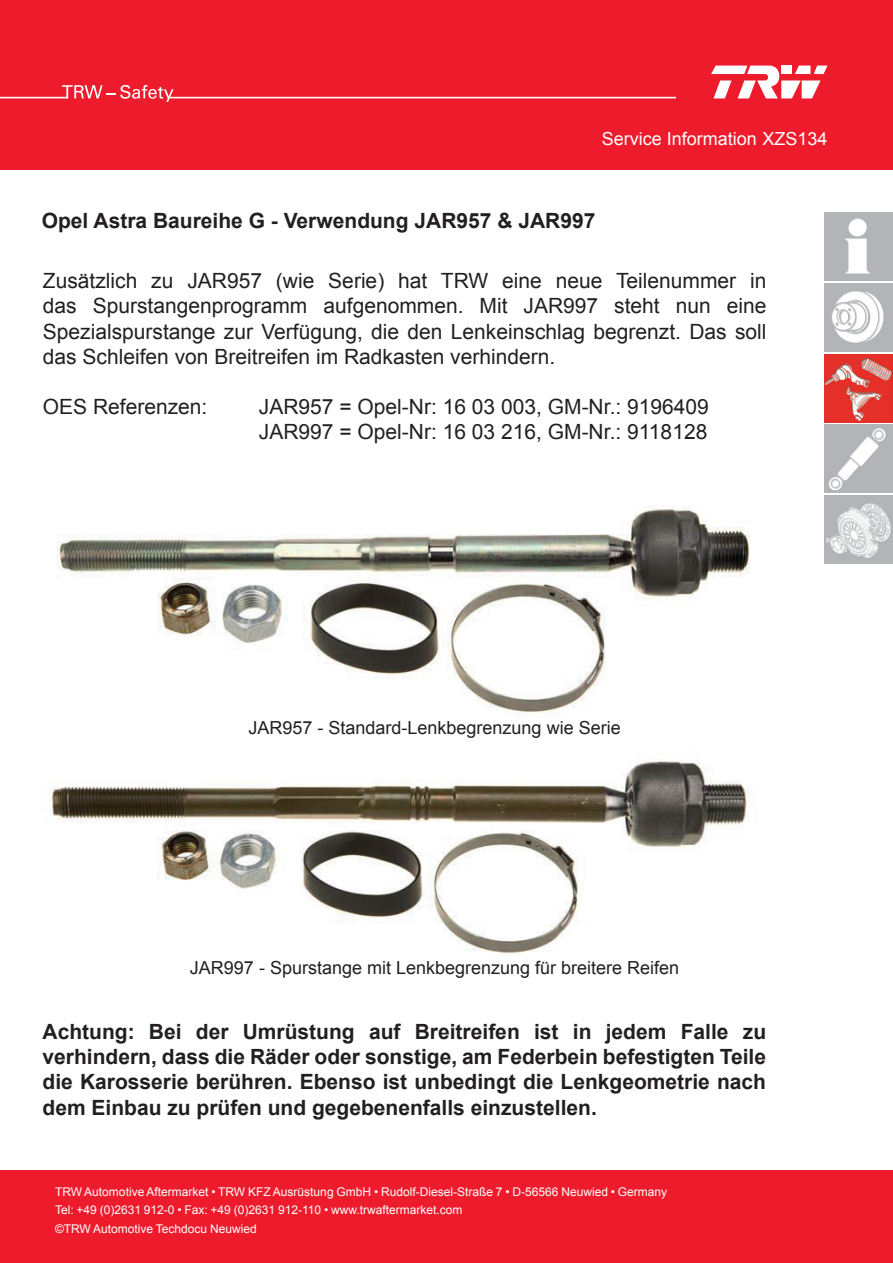
<style>
.page{position:relative;width:893px;height:1263px;background:#ee1b2c}
.page>*{position:absolute;margin:0;border:0;box-sizing:border-box;transform-origin:0 0}
.t1{font:21px/25.2px "Arial";color:#231f20;text-align:justify}
.t2{font:700 21px/25.2px "Arial";color:#231f20;text-align:justify}
.t3{font:18px "Arial";color:#231f20}
.t4{font:18px "Arial";color:#fff}
.t5{font:12px/17.2px "Arial";color:#fff}
</style>
<div class="page">
<div style="left:0;top:171px;width:893px;height:999px;background:#fff"></div>
<svg style="left:62px;top:85px;width:112px;height:17px"></svg>
<hr style="left:0;top:97px;width:68px;height:1px;background:#fff">
<hr style="left:168px;top:97px;width:507px;height:1px;background:#fff">
<svg style="left:711px;top:66px;width:116px;height:32px"></svg>
<img style="left:825px;top:213px;width:68px;height:68px">
<img style="left:825px;top:283px;width:68px;height:68px">
<img style="left:825px;top:354px;width:68px;height:68px">
<img style="left:825px;top:425px;width:68px;height:68px">
<img style="left:825px;top:495px;width:68px;height:68px">
<img style="left:57px;top:506px;width:694px;height:208px">
<img style="left:50px;top:759px;width:700px;height:196px">
<p class="t4" style="left:602px;top:127px;width:227px">Service Information XZS134</p>
<p class="t2" style="left:42px;top:208px;width:555px">Opel Astra Baureihe G - Verwendung JAR957 &amp; JAR997</p>
<p class="t1" style="left:43px;top:268px;width:725px">Zusätzlich zu JAR957 (wie Serie) hat TRW eine neue Teilenummer in das Spurstangenprogramm aufgenommen. Mit JAR997 steht nun eine Spezialspurstange zur Verfügung, die den Lenkeinschlag begrenzt. Das soll das Schleifen von Breitreifen im Radkasten verhindern.</p>
<p class="t1" style="left:43px;top:394px;width:166px">OES Referenzen:</p>
<p class="t1" style="left:259px;top:394px;width:451px">JAR957 = Opel-Nr: 16 03 003, GM-Nr.: 9196409<br>JAR997 = Opel-Nr: 16 03 216, GM-Nr.: 9118128</p>
<p class="t3" style="left:248px;top:716px;width:374px">JAR957 - Standard-Lenkbegrenzung wie Serie</p>
<p class="t3" style="left:190px;top:955px;width:491px">JAR997 - Spurstange mit Lenkbegrenzung für breitere Reifen</p>
<p class="t2" style="left:43px;top:1020px;width:725px">Achtung: Bei der Umrüstung auf Breitreifen ist in jedem Falle zu verhindern, dass die Räder oder sonstige, am Federbein befestigten Teile die Karosserie berühren. Ebenso ist unbedingt die Lenkgeometrie nach dem Einbau zu prüfen und gegebenenfalls einzustellen.</p>
<p class="t5" style="left:55px;top:1184px;width:614px">TRW Automotive Aftermarket • TRW KFZ Ausrüstung GmbH • Rudolf-Diesel-Straße 7 • D-56566 Neuwied • Germany<br>Tel: +49 (0)2631 912-0 • Fax: +49 (0)2631 912-110 • www.trwaftermarket.com</p>
<p class="t5" style="left:55px;top:1220px;width:203px">©TRW Automotive Techdocu Neuwied</p>
</div>
